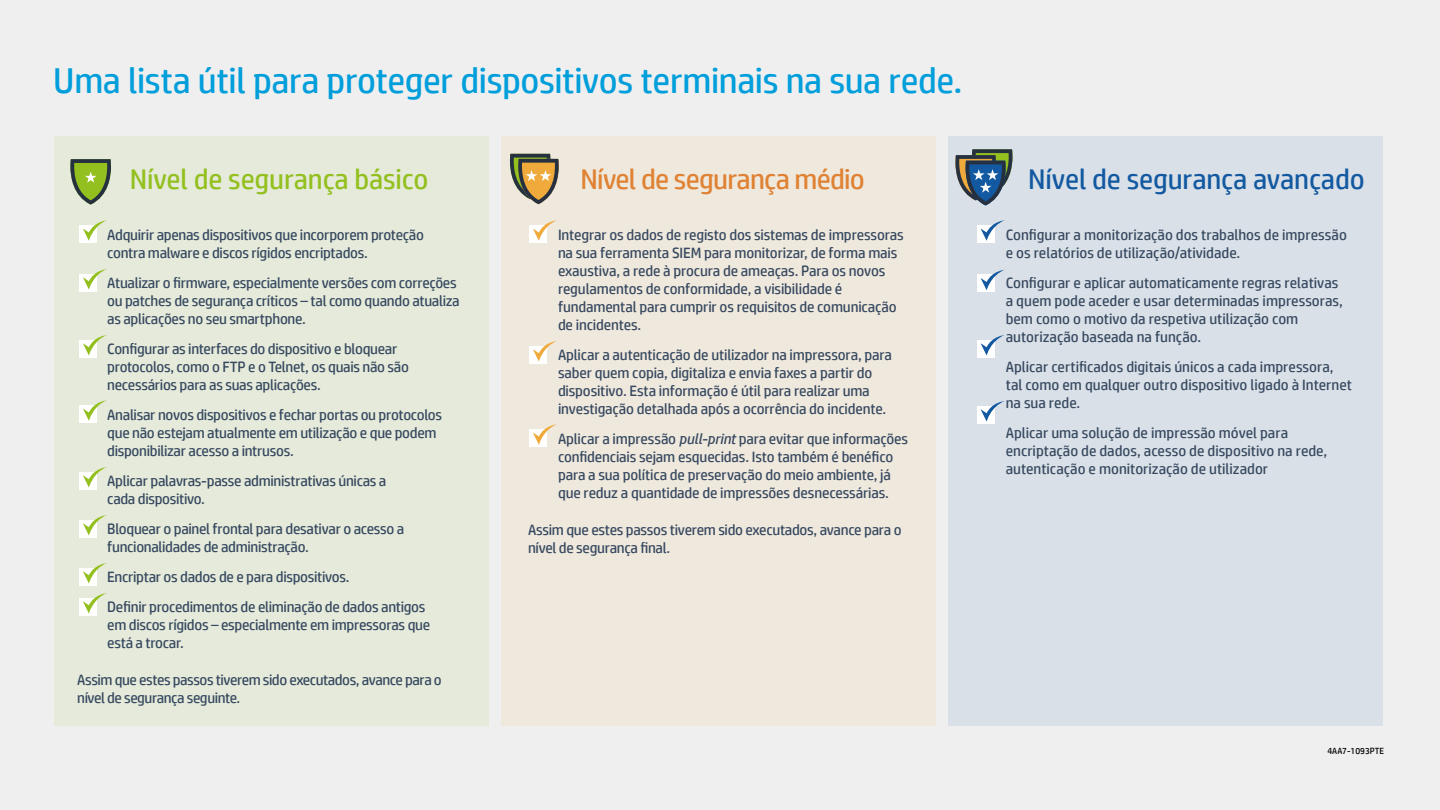
<style>
.page{position:relative;width:1440px;height:810px;background:#fff}
.page>*{position:absolute;margin:0;border:0;box-sizing:border-box;transform-origin:0 0}
.t1{font:36px "HP Simplified";letter-spacing:-.01em;color:#009edb}
.t2{font:28.5px "HP Simplified";letter-spacing:-.005em;color:#1259a1}
.t3{font:28.5px "HP Simplified";letter-spacing:-.005em;color:#93c01f}
.t4{font:28.5px "HP Simplified";letter-spacing:-.025em;color:#df8233}
.t5{font:15px/18px "HP Simplified";letter-spacing:-.015em;color:#36485f}
.t6{font:9px "HP Simplified";color:#000}
.s1{font-style:italic}
</style>
<div class="page">
<div style="left:0;top:0;width:1440px;height:809px;background:#efefef"></div>
<div style="left:54px;top:136px;width:435px;height:590px;background:#e5eada"></div>
<div style="left:501px;top:136px;width:435px;height:590px;background:#efe8dd"></div>
<div style="left:948px;top:136px;width:435px;height:590px;background:#d9e0e7"></div>
<div style="left:80px;top:225px;width:18px;height:18px;background:#fff"></div>
<svg style="left:83px;top:220px;width:24px;height:21px"></svg>
<div style="left:80px;top:274px;width:18px;height:18px;background:#fff"></div>
<svg style="left:83px;top:269px;width:24px;height:21px"></svg>
<div style="left:80px;top:340px;width:18px;height:18px;background:#fff"></div>
<svg style="left:83px;top:335px;width:24px;height:21px"></svg>
<div style="left:80px;top:405px;width:18px;height:18px;background:#fff"></div>
<svg style="left:83px;top:400px;width:24px;height:21px"></svg>
<div style="left:80px;top:472px;width:18px;height:18px;background:#fff"></div>
<svg style="left:83px;top:467px;width:24px;height:21px"></svg>
<div style="left:80px;top:520px;width:18px;height:18px;background:#fff"></div>
<svg style="left:83px;top:515px;width:24px;height:21px"></svg>
<div style="left:80px;top:568px;width:18px;height:18px;background:#fff"></div>
<svg style="left:83px;top:563px;width:24px;height:21px"></svg>
<div style="left:80px;top:598px;width:18px;height:18px;background:#fff"></div>
<svg style="left:83px;top:593px;width:24px;height:21px"></svg>
<svg style="left:70px;top:159px;width:41px;height:46px"></svg>
<div style="left:530px;top:225px;width:18px;height:18px;background:#fff"></div>
<svg style="left:533px;top:220px;width:24px;height:21px"></svg>
<div style="left:530px;top:346px;width:18px;height:18px;background:#fff"></div>
<svg style="left:533px;top:341px;width:24px;height:21px"></svg>
<div style="left:530px;top:429px;width:18px;height:18px;background:#fff"></div>
<svg style="left:533px;top:424px;width:24px;height:21px"></svg>
<svg style="left:510px;top:154px;width:49px;height:50px"></svg>
<div style="left:977px;top:225px;width:18px;height:18px;background:#fff"></div>
<svg style="left:981px;top:220px;width:24px;height:21px"></svg>
<div style="left:977px;top:274px;width:18px;height:18px;background:#fff"></div>
<svg style="left:981px;top:270px;width:23px;height:20px"></svg>
<div style="left:977px;top:340px;width:18px;height:18px;background:#fff"></div>
<svg style="left:981px;top:335px;width:24px;height:21px"></svg>
<div style="left:977px;top:406px;width:18px;height:18px;background:#fff"></div>
<svg style="left:981px;top:401px;width:24px;height:21px"></svg>
<svg style="left:955px;top:149px;width:58px;height:56px"></svg>
<h1 class="t1" style="left:53px;top:57px;width:911px">Uma lista útil para proteger dispositivos terminais na sua rede.</h1>
<h2 class="t3" style="left:130px;top:161px;width:300px">Nível de segurança básico</h2>
<h2 class="t4" style="left:580px;top:161px;width:286px">Nível de segurança médio</h2>
<h2 class="t2" style="left:1028px;top:161px;width:338px">Nível de segurança avançado</h2>
<p class="t5" style="left:107px;top:225px;width:318px">Adquirir apenas dispositivos que incorporem proteção contra malware e discos rígidos encriptados.</p>
<p class="t5" style="left:107px;top:273px;width:354px">Atualizar o firmware, especialmente versões com correções ou patches de segurança críticos – tal como quando atualiza as aplicações no seu smartphone.</p>
<p class="t5" style="left:107px;top:339px;width:303px">Configurar as interfaces do dispositivo e bloquear protocolos, como o FTP e o Telnet, os quais não são necessários para as suas aplicações.</p>
<p class="t5" style="left:107px;top:405px;width:336px">Analisar novos dispositivos e fechar portas ou protocolos que não estejam atualmente em utilização e que podem disponibilizar acesso a intrusos.</p>
<p class="t5" style="left:107px;top:471px;width:281px">Aplicar palavras-passe administrativas únicas a cada dispositivo.</p>
<p class="t5" style="left:107px;top:519px;width:299px">Bloquear o painel frontal para desativar o acesso a funcionalidades de administração.</p>
<p class="t5" style="left:107px;top:561px;width:320px;line-height:30px">Encriptar os dados de e para dispositivos.<br>Definir procedimentos de eliminação de dados antigos</p>
<p class="t5" style="left:107px;top:615px;width:325px">em discos rígidos – especialmente em impressoras que está a trocar.</p>
<p class="t5" style="left:77px;top:671px;width:366px">Assim que estes passos tiverem sido executados, avance para o nível de segurança seguinte.</p>
<p class="t5" style="left:558px;top:225px;width:347px">Integrar os dados de registo dos sistemas de impressoras na sua ferramenta SIEM para monitorizar, de forma mais exaustiva, a rede à procura de ameaças. Para os novos regulamentos de conformidade, a visibilidade é fundamental para cumprir os requisitos de comunicação de incidentes.</p>
<p class="t5" style="left:558px;top:345px;width:336px">Aplicar a autenticação de utilizador na impressora, para saber quem copia, digitaliza e envia faxes a partir do dispositivo. Esta informação é útil para realizar uma investigação detalhada após a ocorrência do incidente.</p>
<p class="t5" style="left:558px;top:429px;width:352px">Aplicar a impressão <span class="s1">pull-print</span> para evitar que informações confidenciais sejam esquecidas. Isto também é benéfico para a sua política de preservação do meio ambiente, já que reduz a quantidade de impressões desnecessárias.</p>
<p class="t5" style="left:528px;top:521px;width:375px">Assim que estes passos tiverem sido executados, avance para o nível de segurança final.</p>
<p class="t5" style="left:1006px;top:225px;width:343px">Configurar a monitorização dos trabalhos de impressão e os relatórios de utilização/atividade.</p>
<p class="t5" style="left:1006px;top:273px;width:339px">Configurar e aplicar automaticamente regras relativas a quem pode aceder e usar determinadas impressoras, bem como o motivo da respetiva utilização com autorização baseada na função.</p>
<p class="t5" style="left:1006px;top:357px;width:348px">Aplicar certificados digitais únicos a cada impressora, tal como em qualquer outro dispositivo ligado à Internet na sua rede.</p>
<p class="t5" style="left:1006px;top:423px;width:323px">Aplicar uma solução de impressão móvel para encriptação de dados, acesso de dispositivo na rede, autenticação e monitorização de utilizador</p>
<p class="t6" style="left:1327px;top:745px;width:58px">4AA7-1093PTE</p>
</div>
